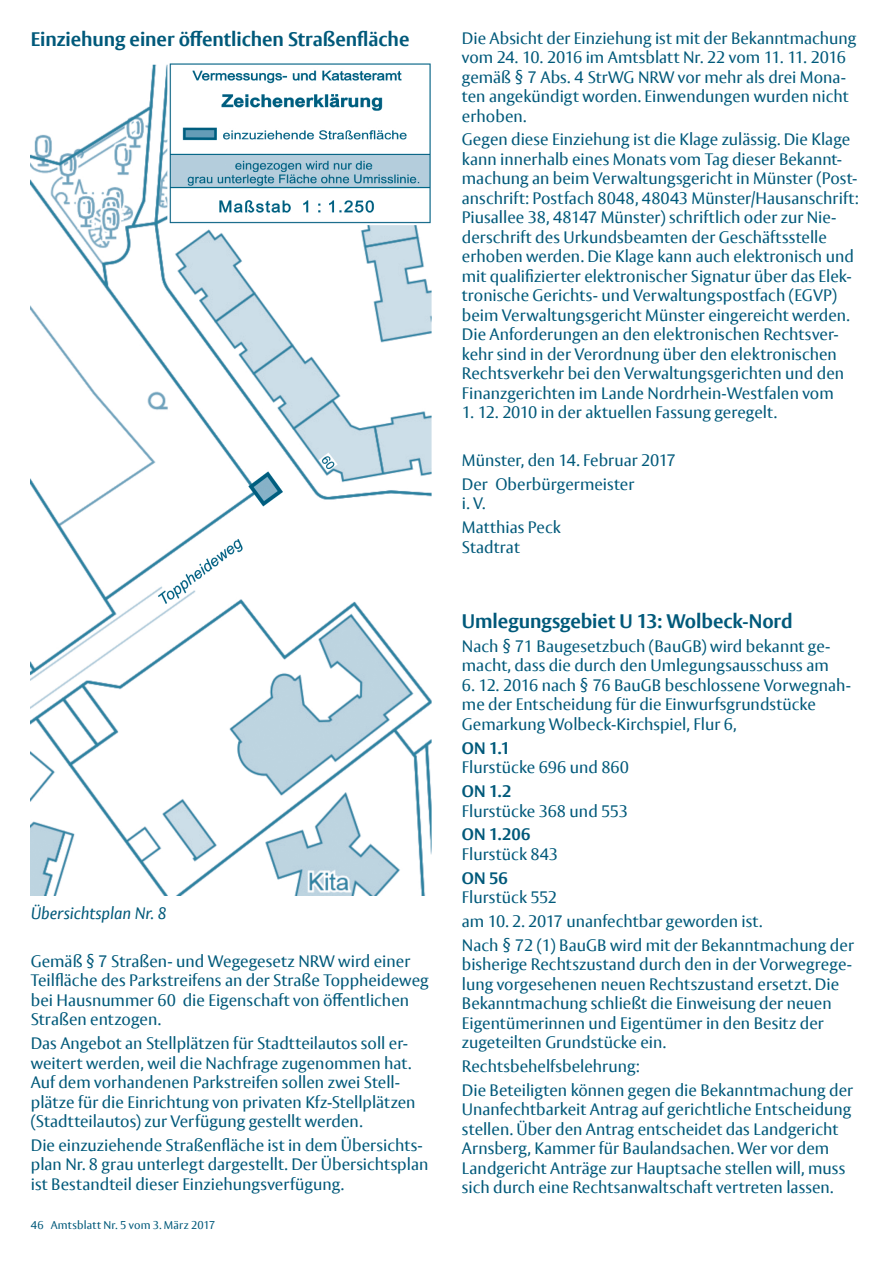
<style>
.page{position:relative;width:893px;height:1263px;background:#fff}
.page>*{position:absolute;margin:0;border:0;box-sizing:border-box;transform-origin:0 0}
.t1{font:700 19.5px "Vesta Pro";letter-spacing:-.005em;color:#00597a}
.t2{font:16.5px/19.5px "Vesta Pro";color:#00597a}
.t3{font:700 16.5px "Vesta Pro";letter-spacing:.005em;color:#00597a}
.t4{font:italic 16.5px "Vesta Pro";letter-spacing:-.005em;color:#00597a}
.t5{font:11.25px "Vesta Pro";letter-spacing:.015em;color:#00597a}
</style>
<div class="page">
<img style="left:31px;top:63px;width:400px;height:832px">
<h3 class="t1" style="left:31px;top:27px;width:380px">Einziehung einer öffentlichen Straßenfläche</h3>
<p class="t4" style="left:31px;top:903px;width:137px">Übersichtsplan Nr. 8</p>
<p class="t2" style="left:31px;top:951px;width:399px">Gemäß § 7 Straßen- und Wegegesetz NRW wird einer Teilfläche des Parkstreifens an der Straße Toppheideweg bei Hausnummer 60 die Eigenschaft von öffentlichen Straßen entzogen.</p>
<p class="t2" style="left:31px;top:1033px;width:386px">Das Angebot an Stellplätzen für Stadtteilautos soll er&shy;weitert werden, weil die Nachfrage zugenommen hat.<br>Auf dem vorhandenen Parkstreifen sollen zwei Stell&shy;plätze für die Einrichtung von privaten Kfz-Stellplätzen (Stadtteilautos) zur Verfügung gestellt werden.</p>
<p class="t2" style="left:31px;top:1135px;width:399px">Die einzuziehende Straßenfläche ist in dem Übersichts&shy;plan Nr. 8 grau unterlegt dargestellt. Der Übersichtsplan ist Bestandteil dieser Einziehungsverfügung.</p>
<p class="t5" style="left:31px;top:1218px;width:186px">46 Amtsblatt Nr. 5 vom 3. März 2017</p>
<p class="t2" style="left:462px;top:28px;width:396px">Die Absicht der Einziehung ist mit der Bekanntmachung vom 24. 10. 2016 im Amtsblatt Nr. 22 vom 11. 11. 2016</p>
<p class="t2" style="left:462px;top:86px;width:388px">ten angekündigt worden. Einwendungen wurden nicht erhoben.</p>
<p class="t2" style="left:462px;top:130px;width:390px">Gegen diese Einziehung ist die Klage zulässig. Die Klage</p>
<p class="t2" style="left:462px;top:67px;width:386px">gemäß § 7 Abs. 4 StrWG NRW vor mehr als drei Mona-</p>
<p class="t2" style="left:462px;top:149px;width:397px">kann innerhalb eines Monats vom Tag dieser Bekannt&shy;machung an beim Verwaltungsgericht in Münster (Post-</p>
<p class="t2" style="left:462px;top:208px;width:376px">Piusallee 38, 48147 Münster) schriftlich oder zur Nie-</p>
<p class="t2" style="left:462px;top:188px;width:398px">anschrift: Postfach 8048, 48043 Münster/Hausanschrift:</p>
<p class="t2" style="left:462px;top:227px;width:393px">derschrift des Urkundsbeamten der Geschäftsstelle erhoben werden. Die Klage kann auch elektronisch und</p>
<p class="t2" style="left:462px;top:286px;width:389px">tronische Gerichts- und Verwaltungspostfach (EGVP) beim Verwaltungsgericht Münster eingereicht werden.</p>
<p class="t2" style="left:462px;top:344px;width:384px">kehr sind in der Verordnung über den elektronischen<br>Rechtsverkehr bei den Verwaltungsgerichten und den<br>Finanzgerichten im Lande Nordrhein-Westfalen vom</p>
<p class="t2" style="left:462px;top:403px;width:317px">1. 12. 2010 in der aktuellen Fassung geregelt.</p>
<p class="t2" style="left:462px;top:450px;width:216px">Münster, den 14. Februar 2017</p>
<p class="t2" style="left:462px;top:474px;width:174px">Der Oberbürgermeister i. V.</p>
<p class="t2" style="left:462px;top:517px;width:100px">Matthias Peck<br>Stadtrat</p>
<p class="t2" style="left:462px;top:266px;width:391px">mit qualifizierter elektronischer Signatur über das Elek-</p>
<p class="t2" style="left:462px;top:325px;width:378px">Die Anforderungen an den elektronischen Rechtsver-</p>
<h3 class="t1" style="left:462px;top:609px;width:332px">Umlegungsgebiet U 13: Wolbeck-Nord</h3>
<p class="t2" style="left:462px;top:656px;width:368px">macht, dass die durch den Umlegungsausschuss am</p>
<p class="t2" style="left:462px;top:675px;width:391px">6. 12. 2016 nach § 76 BauGB beschlossene Vorwegnah&shy;me der Entscheidung für die Einwurfsgrundstücke<br>Gemarkung Wolbeck-Kirchspiel, Flur 6,</p>
<p class="t3" style="left:462px;top:738px;width:50px">ON 1.1</p>
<p class="t2" style="left:462px;top:757px;width:169px">Flurstücke 696 und 860</p>
<p class="t3" style="left:462px;top:781px;width:51px">ON 1.2</p>
<p class="t2" style="left:462px;top:801px;width:168px">Flurstücke 368 und 553</p>
<p class="t3" style="left:462px;top:824px;width:70px">ON 1.206</p>
<p class="t2" style="left:462px;top:844px;width:98px">Flurstück 843</p>
<p class="t3" style="left:462px;top:868px;width:47px">ON 56</p>
<p class="t2" style="left:462px;top:887px;width:97px">Flurstück 552</p>
<p class="t2" style="left:462px;top:911px;width:302px">am 10. 2. 2017 unanfechtbar geworden ist.</p>
<p class="t2" style="left:462px;top:935px;width:394px">Nach § 72 (1) BauGB wird mit der Bekanntmachung der</p>
<p class="t2" style="left:462px;top:974px;width:379px">lung vorgesehenen neuen Rechtszustand ersetzt. Die Bekanntmachung schließt die Einweisung der neuen Eigentümerinnen und Eigentümer in den Besitz der zugeteilten Grundstücke ein.</p>
<p class="t2" style="left:462px;top:1056px;width:179px">Rechtsbehelfsbelehrung:</p>
<p class="t2" style="left:462px;top:1080px;width:393px">Die Beteiligten können gegen die Bekanntmachung der Unanfechtbarkeit Antrag auf gerichtliche Entscheidung stellen. Über den Antrag entscheidet das Landgericht Arnsberg, Kammer für Baulandsachen. Wer vor dem Landgericht Anträge zur Hauptsache stellen will, muss sich durch eine Rechtsanwaltschaft vertreten lassen.</p>
<p class="t2" style="left:462px;top:636px;width:370px">Nach § 71 Baugesetzbuch (BauGB) wird bekannt ge-</p>
<p class="t2" style="left:462px;top:954px;width:392px">bisherige Rechtszustand durch den in der Vorwegrege-</p>
</div>
